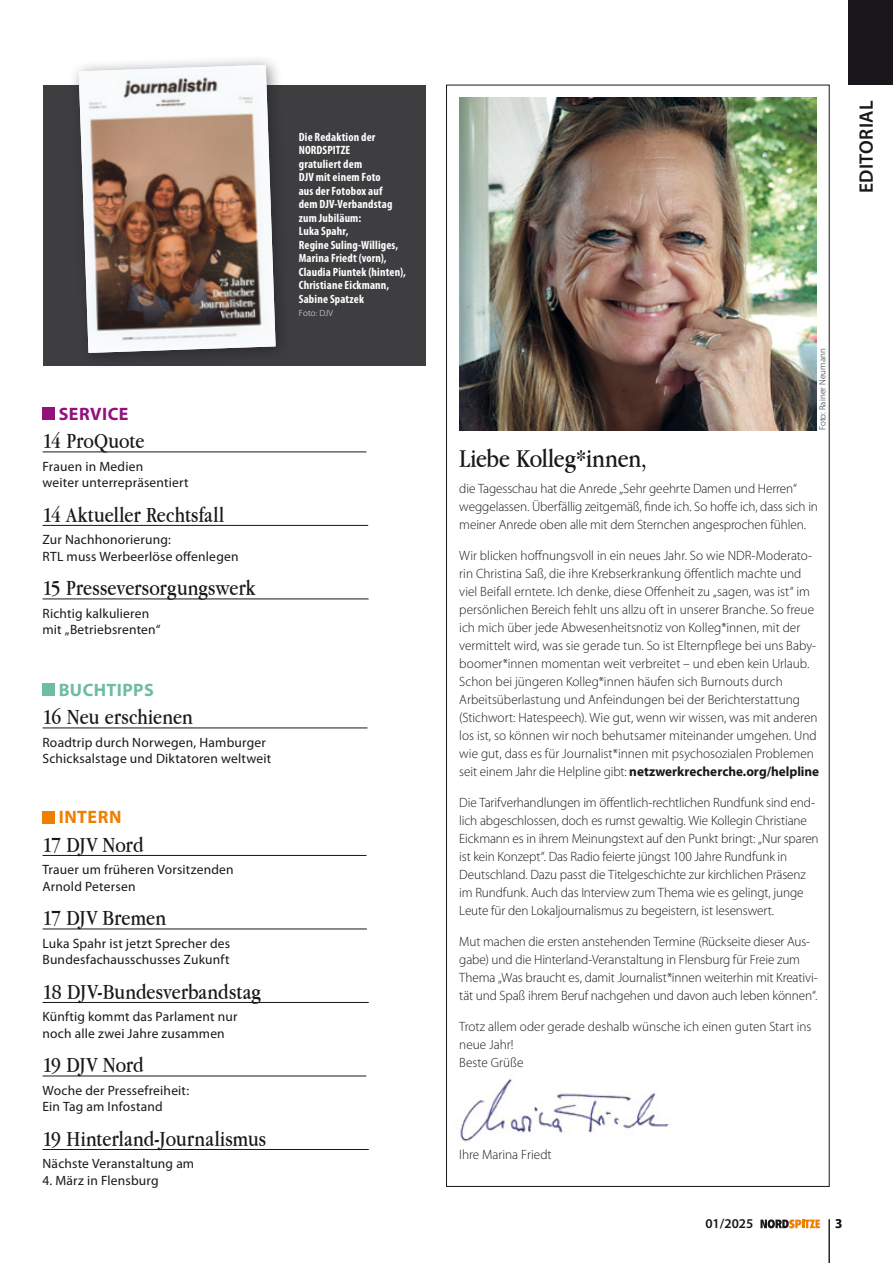
<style>
.page{position:relative;width:893px;height:1263px;background:#fff}
.page>*{position:absolute;margin:0;border:0;box-sizing:border-box;transform-origin:0 0}
.t1{font:27px "Apple Garamond";letter-spacing:-.01em;color:#1a171c}
.t2{font:22.5px "Apple Garamond";letter-spacing:.005em;color:#1a171c}
.t3{font:600 19.5px "Myriad Pro";letter-spacing:.02em;color:#1a171c}
.t4{font:700 18px "Myriad Pro";letter-spacing:.025em;color:#6ebd9f}
.t5{font:700 18px "Myriad Pro";letter-spacing:.025em;color:#93117e}
.t6{font:700 18px "Myriad Pro";letter-spacing:.03em;color:#ee7f00}
.t7{font:300 13.5px/18px "Myriad Pro";letter-spacing:-.005em;color:#1a171c}
.t8{font:13.5px/16.5px "Myriad Pro";letter-spacing:.015em;color:#1a171c}
.t9{font:600 13.5px "Myriad Pro";color:#1a171c}
.t10{font:700 condensed 12px/13.5px "Myriad Pro";letter-spacing:.015em;color:#fff}
.t11{font:300 9px "Myriad Pro";letter-spacing:.01em;color:#1a171c}
.t12{font:300 9px "Myriad Pro";letter-spacing:.015em;color:#fff}
.s1{font-weight:700}
</style>
<div class="page">
<div style="left:43px;top:85px;width:382px;height:281px;background:#3e3d40"></div>
<img style="left:460px;top:1076px;width:209px;height:66px">
<hr style="left:829px;top:1219px;width:1px;height:44px;background:#1a171c">
<div style="left:848px;top:0;width:45px;height:84px;background:#1a171c"></div>
<hr style="left:43px;top:451px;width:323px;height:1px;background:#1a171c">
<hr style="left:43px;top:525px;width:325px;height:1px;background:#1a171c">
<hr style="left:43px;top:598px;width:326px;height:1px;background:#1a171c">
<hr style="left:43px;top:727px;width:324px;height:1px;background:#1a171c">
<hr style="left:43px;top:855px;width:323px;height:1px;background:#1a171c">
<hr style="left:43px;top:928px;width:324px;height:1px;background:#1a171c">
<hr style="left:43px;top:1002px;width:326px;height:1px;background:#1a171c">
<hr style="left:43px;top:1075px;width:323px;height:1px;background:#1a171c">
<hr style="left:43px;top:1149px;width:326px;height:1px;background:#1a171c">
<div style="left:43px;top:408px;width:12px;height:12px;background:#93117e"></div>
<div style="left:43px;top:684px;width:12px;height:12px;background:#6ebd9f"></div>
<div style="left:43px;top:811px;width:12px;height:12px;background:#ee7f00"></div>
<svg style="left:760px;top:1219px;width:60px;height:9px"></svg>
<img style="left:459px;top:98px;width:357px;height:332px">
<div style="left:68px;top:54px;width:224px;height:315px;background:#1a171c;opacity:.5"></div>
<img style="left:79px;top:65px;width:197px;height:288px">
<p class="t10" style="left:299px;top:130px;width:83px">Die Redaktion der<br>NORDSPITZE gratuliert dem<br>DJV mit einem Foto</p>
<p class="t10" style="left:299px;top:184px;width:95px">aus der Fotobox auf dem DJV-Verbandstag zum Jubiläum:</p>
<p class="t10" style="left:299px;top:224px;width:109px">Luka Spahr,<br>Regine Suling-Williges,<br>Marina Friedt (vorn),<br>Claudia Piuntek (hinten),<br>Christiane Eickmann,<br>Sabine Spatzek</p>
<p class="t12" style="left:299px;top:308px;width:36px">Foto: DJV</p>
<p class="t5" style="left:59px;top:402px;width:71px">SERVICE</p>
<p class="t2" style="left:43px;top:427px;width:104px">14 ProQuote</p>
<p class="t8" style="left:43px;top:458px;width:102px">Frauen in Medien</p>
<p class="t8" style="left:43px;top:474px;width:148px">weiter unterrepräsentiert</p>
<p class="t2" style="left:43px;top:501px;width:183px">14 Aktueller Rechtsfall</p>
<p class="t8" style="left:43px;top:531px;width:198px">Zur Nachhonorierung:<br>RTL muss Werbeerlöse offenlegen</p>
<p class="t2" style="left:43px;top:574px;width:214px">15 Presseversorgungswerk</p>
<p class="t8" style="left:43px;top:605px;width:108px">Richtig kalkulieren</p>
<p class="t8" style="left:43px;top:621px;width:120px">mit „Betriebsrenten“</p>
<p class="t4" style="left:59px;top:678px;width:97px">BUCHTIPPS</p>
<p class="t2" style="left:43px;top:703px;width:152px">16 Neu erschienen</p>
<p class="t8" style="left:43px;top:734px;width:225px">Roadtrip durch Norwegen, Hamburger</p>
<p class="t8" style="left:43px;top:750px;width:230px">Schicksalstage und Diktatoren weltweit</p>
<p class="t6" style="left:59px;top:805px;width:64px">INTERN</p>
<p class="t2" style="left:43px;top:831px;width:103px">17 DJV Nord</p>
<p class="t8" style="left:43px;top:861px;width:193px">Trauer um früheren Vorsitzenden</p>
<p class="t8" style="left:43px;top:878px;width:95px">Arnold Petersen</p>
<p class="t2" style="left:43px;top:904px;width:125px">17 DJV Bremen</p>
<p class="t8" style="left:43px;top:935px;width:189px">Luka Spahr ist jetzt Sprecher des</p>
<p class="t8" style="left:43px;top:951px;width:189px">Bundesfachausschusses Zukunft</p>
<p class="t2" style="left:43px;top:978px;width:220px">18 DJV-Bundesverbandstag</p>
<p class="t8" style="left:43px;top:1008px;width:196px">Künftig kommt das Parlament nur</p>
<p class="t8" style="left:43px;top:1025px;width:184px">noch alle zwei Jahre zusammen</p>
<p class="t2" style="left:43px;top:1051px;width:103px">19 DJV Nord</p>
<p class="t8" style="left:43px;top:1082px;width:148px">Woche der Pressefreiheit:</p>
<p class="t8" style="left:43px;top:1098px;width:122px">Ein Tag am Infostand</p>
<p class="t2" style="left:43px;top:1125px;width:225px">19 Hinterland-Journalismus</p>
<p class="t8" style="left:43px;top:1155px;width:153px">Nächste Veranstaltung am</p>
<p class="t8" style="left:43px;top:1172px;width:118px">4. März in Flensburg</p>
<p class="t3" style="left:854px;top:193px;width:95px;rotate:-90deg">EDITORIAL</p>
<p class="t11" style="left:817px;top:430px;width:83px;rotate:-90deg">Foto: Rainer Neumann</p>
<p class="t1" style="left:459px;top:442px;width:189px">Liebe Kolleg*innen,</p>
<p class="t7" style="left:459px;top:480px;width:360px">die Tagesschau hat die Anrede „Sehr geehrte Damen und Herren“ weggelassen. Überfällig zeitgemäß, finde ich. So hoffe ich, dass sich in meiner Anrede oben alle mit dem Sternchen angesprochen fühlen.</p>
<p class="t7" style="left:459px;top:547px;width:361px">Wir blicken hoffnungsvoll in ein neues Jahr. So wie NDR-Moderato&shy;rin Christina Saß, die ihre Krebserkrankung öffentlich machte und viel Beifall erntete. Ich denke, diese Offenheit zu „sagen, was ist“ im persönlichen Bereich fehlt uns allzu oft in unserer Branche. So freue ich mich über jede Abwesenheitsnotiz von Kolleg*innen, mit der vermittelt wird, was sie gerade tun. So ist Elternpflege bei uns Baby&shy;boomer*innen momentan weit verbreitet – und eben kein Urlaub.<br>Schon bei jüngeren Kolleg*innen häufen sich Burnouts durch Arbeitsüberlastung und Anfeindungen bei der Berichterstattung (Stichwort: Hatespeech). Wie gut, wenn wir wissen, was mit anderen los ist, so können wir noch behutsamer miteinander umgehen. Und wie gut, dass es für Journalist*innen mit psychosozialen Problemen seit einem Jahr die Helpline gibt: <span class="s1">netzwerkrecherche.org/helpline</span></p>
<p class="t7" style="left:459px;top:794px;width:361px">Die Tarifverhandlungen im öffentlich-rechtlichen Rundfunk sind end&shy;lich abgeschlossen, doch es rumst gewaltig. Wie Kollegin Christiane Eickmann es in ihrem Meinungstext auf den Punkt bringt: „Nur sparen ist kein Konzept“. Das Radio feierte jüngst 100 Jahre Rundfunk in Deutschland. Dazu passt die Titelgeschichte zur kirchlichen Präsenz im Rundfunk. Auch das Interview zum Thema wie es gelingt, junge Leute für den Lokaljournalismus zu begeistern, ist lesenswert.</p>
<p class="t7" style="left:459px;top:932px;width:360px">Mut machen die ersten anstehenden Termine (Rückseite dieser Aus&shy;gabe) und die Hinterland-Veranstaltung in Flensburg für Freie zum Thema „Was braucht es, damit Journalist*innen weiterhin mit Kreativi&shy;tät und Spaß ihrem Beruf nachgehen und davon auch leben können“.</p>
<p class="t7" style="left:459px;top:1017px;width:354px">Trotz allem oder gerade deshalb wünsche ich einen guten Start ins neue Jahr!<br>Beste Grüße</p>
<p class="t7" style="left:459px;top:1145px;width:94px">Ihre Marina Friedt</p>
<p class="t9" style="left:705px;top:1215px;width:49px">01/2025</p>
<p class="t9" style="left:835px;top:1215px;width:9px">3</p>
</div>
